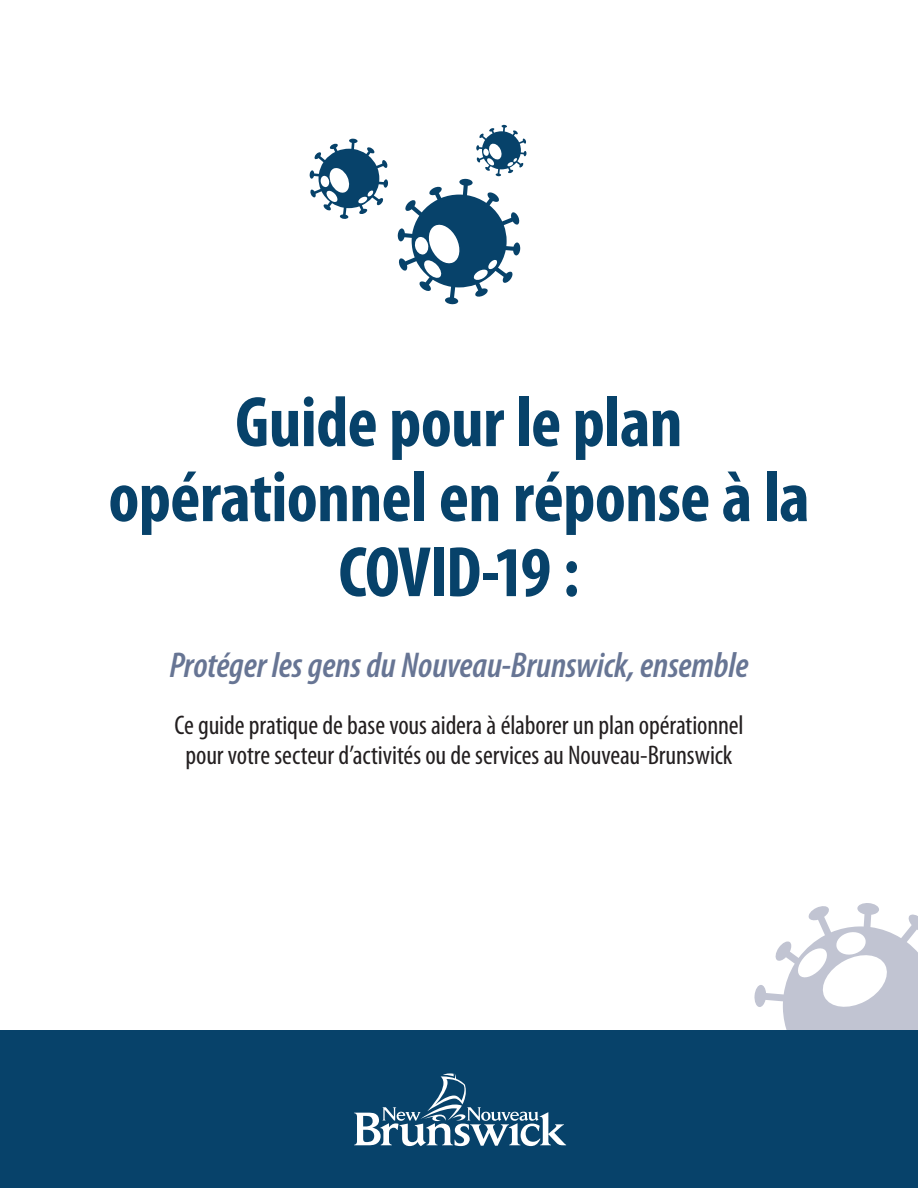
<style>
.page{position:relative;width:918px;height:1188px;background:#fff}
.page>*{position:absolute;margin:0;border:0;box-sizing:border-box;transform-origin:0 0}
.Cover_Title{font:700 condensed 72px/75px "Myriad Pro";letter-spacing:-.01em;color:#07426a;text-align:center}
.Cover_Title-2{font:italic 600 condensed 36px "Myriad Pro";letter-spacing:-.005em;color:#677594}
.Cover_Title-3{font:condensed 27px/30px "Myriad Pro";letter-spacing:-.005em;color:#231f20;text-align:center}
</style>
<div class="page">
<svg style="left:754px;top:903px;width:164px;height:127px"></svg>
<div style="left:0;top:1030px;width:918px;height:158px;background:#07426a"></div>
<svg style="left:354px;top:1073px;width:212px;height:73px"></svg>
<svg style="left:397px;top:125px;width:130px;height:180px"></svg>
<svg style="left:309px;top:138px;width:79px;height:81px"></svg>
<p class="Cover_Title" style="left:108px;top:386px;width:703px">Guide pour le plan opérationnel en réponse à la<br>COVID-19 :</p>
<p class="Cover_Title-2" style="left:169px;top:646px;width:581px">Protéger les gens du Nouveau-Brunswick, ensemble</p>
<p class="Cover_Title-3" style="left:174px;top:711px;width:571px">Ce guide pratique de base vous aidera à élaborer un plan opérationnel pour votre secteur d’activités ou de services au Nouveau-Brunswick</p>
</div>
